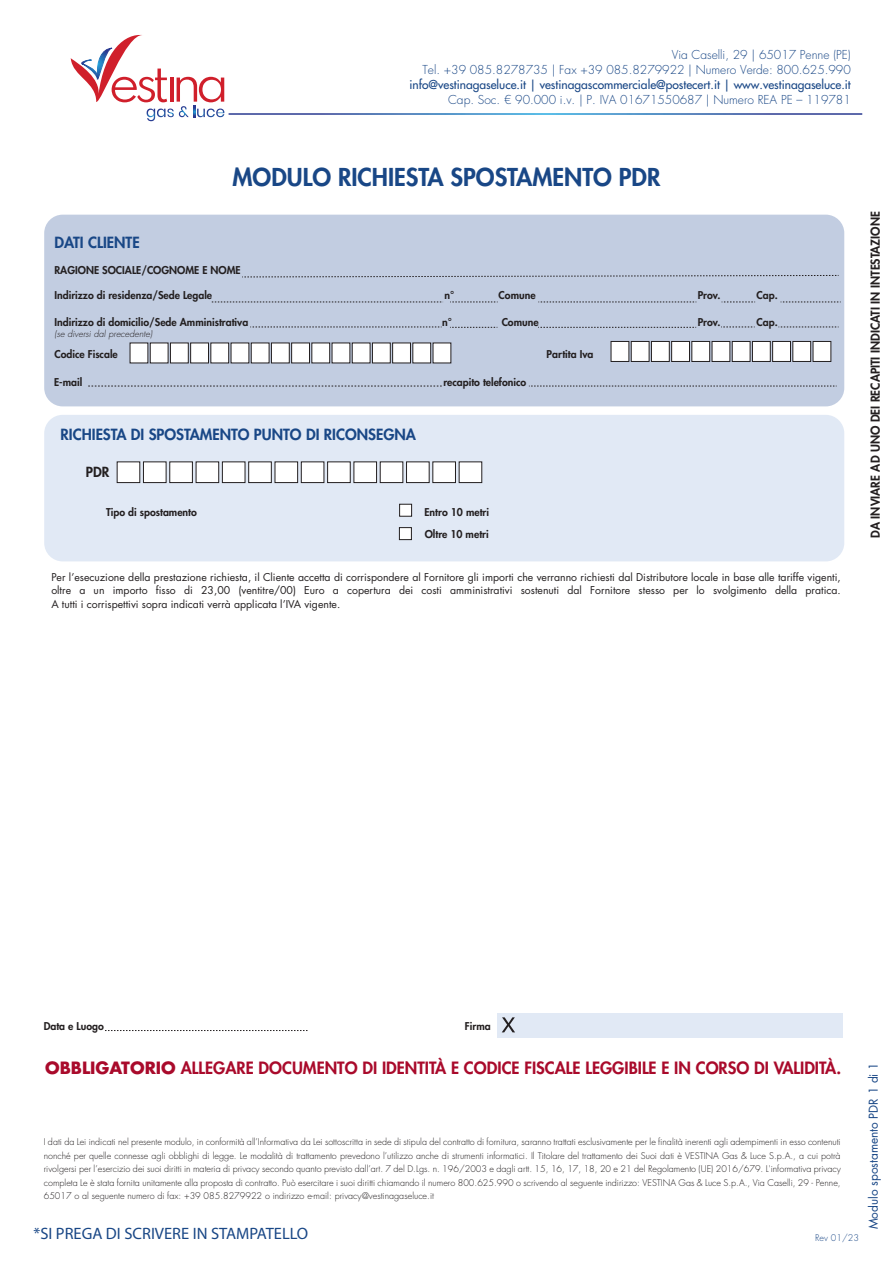
<style>
.page{position:relative;width:893px;height:1263px;background:#fff}
.page>*{position:absolute;margin:0;border:0;box-sizing:border-box;transform-origin:0 0}
.t1{font:800 24px "Futura Std";color:#194786}
.t2{font:800 16.5px "Futura Std";color:#a90a2b}
.t3{font:16.5px "Myriad Pro";color:#194786}
.t4{font:800 15px "Futura Std";color:#194786}
.t5{font:800 13.65px "Futura Std";color:#231f20}
.t6{font:300 12px/15px "Futura Std";color:#194786;text-align:right}
.t7{font:500 12px "Futura Std";color:#194786}
.t8{font:800 12px "Futura Std";color:#231f20}
.t9{font:11.85px "Futura Std";color:#194786}
.t10{font:10.5px/13.5px "Futura Std";color:#231f20;text-align:justify}
.t11{font:800 10.5px/22.5px "Futura Std";color:#231f20}
.t12{font:300 9px/13.5px "Futura Std";color:#231f20;text-align:justify}
.t13{font:italic 300 9px "Futura Std";color:#231f20}
.t14{font:300 9px "Futura Std";color:#194786}
.s1{font-weight:700}
</style>
<div class="page">
<div style="left:44px;top:215px;width:800px;height:191px;background:#c2cde1;border-radius:18px"></div>
<div style="left:44px;top:415px;width:800px;height:146px;background:#e1e9f5;border-radius:18px"></div>
<div style="left:130px;top:343px;width:18px;height:20px;background:#fff"></div>
<div style="left:150px;top:343px;width:18px;height:20px;background:#fff;border:1px solid #231f20"></div>
<div style="left:170px;top:343px;width:19px;height:20px;background:#fff;border:1px solid #231f20"></div>
<div style="left:190px;top:343px;width:19px;height:20px;background:#fff;border:1px solid #231f20"></div>
<div style="left:210px;top:343px;width:19px;height:20px;background:#fff;border:1px solid #231f20"></div>
<div style="left:231px;top:343px;width:18px;height:20px;background:#fff"></div>
<div style="left:251px;top:343px;width:18px;height:20px;background:#fff;border:1px solid #231f20"></div>
<div style="left:271px;top:343px;width:19px;height:20px;background:#fff;border:1px solid #231f20"></div>
<div style="left:291px;top:343px;width:19px;height:20px;background:#fff;border:1px solid #231f20"></div>
<div style="left:311px;top:343px;width:19px;height:20px;background:#fff;border:1px solid #231f20"></div>
<div style="left:332px;top:343px;width:18px;height:20px;background:#fff"></div>
<div style="left:352px;top:343px;width:18px;height:20px;background:#fff;border:1px solid #231f20"></div>
<div style="left:372px;top:343px;width:19px;height:20px;background:#fff;border:1px solid #231f20"></div>
<div style="left:392px;top:343px;width:19px;height:20px;background:#fff;border:1px solid #231f20"></div>
<div style="left:412px;top:343px;width:19px;height:20px;background:#fff;border:1px solid #231f20"></div>
<div style="left:433px;top:343px;width:18px;height:20px;background:#fff"></div>
<div style="left:611px;top:341px;width:18px;height:21px;background:#fff;border:1px solid #231f20"></div>
<div style="left:631px;top:341px;width:18px;height:21px;background:#fff;border:1px solid #231f20"></div>
<div style="left:651px;top:341px;width:19px;height:21px;background:#fff;border:1px solid #231f20"></div>
<div style="left:671px;top:341px;width:19px;height:21px;background:#fff;border:1px solid #231f20"></div>
<div style="left:691px;top:341px;width:19px;height:21px;background:#fff;border:1px solid #231f20"></div>
<div style="left:712px;top:341px;width:18px;height:21px;background:#fff;border:1px solid #231f20"></div>
<div style="left:732px;top:341px;width:18px;height:21px;background:#fff;border:1px solid #231f20"></div>
<div style="left:752px;top:341px;width:19px;height:21px;background:#fff;border:1px solid #231f20"></div>
<div style="left:772px;top:341px;width:19px;height:21px;background:#fff;border:1px solid #231f20"></div>
<div style="left:792px;top:341px;width:19px;height:21px;background:#fff;border:1px solid #231f20"></div>
<div style="left:813px;top:341px;width:18px;height:21px;background:#fff;border:1px solid #231f20"></div>
<svg style="left:242px;top:275px;width:597px;height:3px"></svg>
<svg style="left:778px;top:327px;width:61px;height:1px"></svg>
<svg style="left:721px;top:327px;width:34px;height:1px"></svg>
<svg style="left:538px;top:302px;width:159px;height:1px"></svg>
<svg style="left:450px;top:302px;width:48px;height:1px"></svg>
<svg style="left:250px;top:327px;width:192px;height:1px"></svg>
<svg style="left:88px;top:386px;width:354px;height:1px"></svg>
<svg style="left:212px;top:302px;width:231px;height:1px"></svg>
<svg style="left:105px;top:1030px;width:203px;height:1px"></svg>
<svg style="left:781px;top:302px;width:60px;height:1px"></svg>
<svg style="left:722px;top:302px;width:33px;height:1px"></svg>
<svg style="left:529px;top:386px;width:308px;height:1px"></svg>
<svg style="left:538px;top:327px;width:158px;height:1px"></svg>
<svg style="left:450px;top:327px;width:48px;height:1px"></svg>
<div style="left:399px;top:504px;width:13px;height:13px;background:#fff;border:1px solid #231f20"></div>
<div style="left:399px;top:527px;width:13px;height:13px;background:#fff;border:1px solid #231f20"></div>
<div style="left:117px;top:461px;width:23px;height:22px;background:#fff;border:1px solid #231f20"></div>
<div style="left:143px;top:461px;width:23px;height:22px;background:#fff;border:1px solid #231f20"></div>
<div style="left:169px;top:461px;width:24px;height:22px;background:#fff;border:1px solid #231f20"></div>
<div style="left:196px;top:461px;width:23px;height:22px;background:#fff;border:1px solid #231f20"></div>
<div style="left:222px;top:461px;width:23px;height:22px;background:#fff;border:1px solid #231f20"></div>
<div style="left:248px;top:461px;width:24px;height:22px;background:#fff;border:1px solid #231f20"></div>
<div style="left:275px;top:461px;width:23px;height:22px;background:#fff;border:1px solid #231f20"></div>
<div style="left:301px;top:461px;width:23px;height:22px;background:#fff;border:1px solid #231f20"></div>
<div style="left:327px;top:461px;width:24px;height:22px;background:#fff;border:1px solid #231f20"></div>
<div style="left:354px;top:461px;width:23px;height:22px;background:#fff;border:1px solid #231f20"></div>
<div style="left:380px;top:461px;width:23px;height:22px;background:#fff;border:1px solid #231f20"></div>
<div style="left:406px;top:461px;width:24px;height:22px;background:#fff;border:1px solid #231f20"></div>
<div style="left:432px;top:461px;width:24px;height:22px;background:#fff;border:1px solid #231f20"></div>
<div style="left:459px;top:461px;width:23px;height:22px;background:#fff;border:1px solid #231f20"></div>
<div style="left:498px;top:1013px;width:345px;height:25px;background:#e1e9f5"></div>
<svg style="left:502px;top:1017px;width:13px;height:15px"></svg>
<svg style="left:71px;top:34px;width:153px;height:87px"></svg>
<h3 class="t6" style="left:422px;top:47px;width:430px">Via Caselli, 29 | 65017 Penne (PE)<br>Tel. +39 085.8278735 | Fax +39 085.8279922 | Numero Verde: 800.625.990</h3>
<h3 class="t7" style="left:409px;top:77px;width:443px">info@vestinagaseluce.it | vestinagascommerciale@postecert.it | www.vestinagaseluce.it</h3>
<h3 class="t6" style="left:448px;top:92px;width:404px">Cap. Soc. € 90.000 i.v. | P. IVA 01671550687 | Numero REA PE – 119781</h3>
<h1 class="t1" style="left:232px;top:162px;width:430px">MODULO RICHIESTA SPOSTAMENTO PDR</h1>
<h3 class="t4" style="left:54px;top:233px;width:87px">DATI CLIENTE</h3>
<p class="t11" style="left:54px;top:259px;width:188px">RAGIONE SOCIALE/COGNOME E NOME</p>
<p class="t11" style="left:54px;top:284px;width:159px">Indirizzo di residenza/Sede Legale</p>
<p class="t11" style="left:445px;top:284px;width:11px">n°</p>
<p class="t11" style="left:499px;top:284px;width:39px">Comune</p>
<p class="t11" style="left:698px;top:284px;width:24px">Prov.</p>
<p class="t11" style="left:756px;top:284px;width:23px">Cap.</p>
<p class="t11" style="left:54px;top:311px;width:195px">Indirizzo di domicilio/Sede Amministrativa</p>
<p class="t11" style="left:442px;top:311px;width:11px">n°</p>
<p class="t11" style="left:502px;top:311px;width:39px">Comune</p>
<p class="t11" style="left:698px;top:311px;width:24px">Prov.</p>
<p class="t11" style="left:756px;top:311px;width:23px">Cap.</p>
<p class="t11" style="left:54px;top:343px;width:65px">Codice Fiscale</p>
<p class="t11" style="left:547px;top:343px;width:48px">Partita Iva</p>
<p class="t11" style="left:54px;top:370px;width:30px">E-mail</p>
<p class="t11" style="left:443px;top:370px;width:85px">recapito telefonico</p>
<p class="t13" style="left:55px;top:328px;width:99px">(se diversi dal precedente)</p>
<h3 class="t4" style="left:61px;top:425px;width:357px">RICHIESTA DI SPOSTAMENTO PUNTO DI RICONSEGNA</h3>
<h3 class="t5" style="left:86px;top:463px;width:25px">PDR</h3>
<p class="t11" style="left:106px;top:500px;width:92px">Tipo di spostamento</p>
<p class="t11" style="left:424px;top:500px;width:66px">Entro 10 metri<br>Oltre 10 metri</p>
<p class="t10" style="left:51px;top:570px;width:791px">Per l’esecuzione della prestazione richiesta, il Cliente accetta di corrispondere al Fornitore gli importi che verranno richiesti dal Distributore locale in base alle tariffe vigenti, oltre a un importo fisso di 23,00 (ventitre/00) Euro a copertura dei costi amministrativi sostenuti dal Fornitore stesso per lo svolgimento della pratica.<br>A tutti i corrispettivi sopra indicati verrà applicata l’IVA vigente.</p>
<h3 class="t8" style="left:868px;top:538px;width:328px;rotate:-90deg">DA INVIARE AD UNO DEI RECAPITI INDICATI IN INTESTAZIONE</h3>
<p class="t11" style="left:44px;top:1015px;width:62px">Data e Luogo</p>
<p class="t11" style="left:465px;top:1015px;width:27px">Firma</p>
<h2 class="t2" style="left:45px;top:1058px;width:798px"><span class="s1">OBBLIGATORIO</span> ALLEGARE DOCUMENTO DI IDENTITÀ E CODICE FISCALE LEGGIBILE E IN CORSO DI VALIDITÀ.</h2>
<p class="t12" style="left:44px;top:1136px;width:799px">I dati da Lei indicati nel presente modulo, in conformità all’Informativa da Lei sottoscritta in sede di stipula del contratto di fornitura, saranno trattati esclusivamente per le finalità inerenti agli adempimenti in esso contenuti nonché per quelle connesse agli obblighi di legge. Le modalità di trattamento prevedono l’utilizzo anche di strumenti informatici. Il Titolare del trattamento dei Suoi dati è VESTINA Gas &amp; Luce S.p.A., a cui potrà rivolgersi per l’esercizio dei suoi diritti in materia di privacy secondo quanto previsto dall’art. 7 del D.Lgs. n. 196/2003 e dagli artt. 15, 16, 17, 18, 20 e 21 del Regolamento (UE) 2016/679. L'informativa privacy completa Le è stata fornita unitamente alla proposta di contratto. Può esercitare i suoi diritti chiamando il numero 800.625.990 o scrivendo al seguente indirizzo: VESTINA Gas &amp; Luce S.p.A., Via Caselli, 29 - Penne, 65017 o al seguente numero di fax: +39 085.8279922 o indirizzo e-mail: privacy@vestinagaseluce.it</p>
<p class="t14" style="left:815px;top:1232px;width:45px">Rev 01/23</p>
<h2 class="t3" style="left:34px;top:1223px;width:276px">*SI PREGA DI SCRIVERE IN STAMPATELLO</h2>
<h3 class="t9" style="left:866px;top:1229px;width:168px;rotate:-90deg">Modulo spostamento PDR 1 di 1</h3>
</div>
